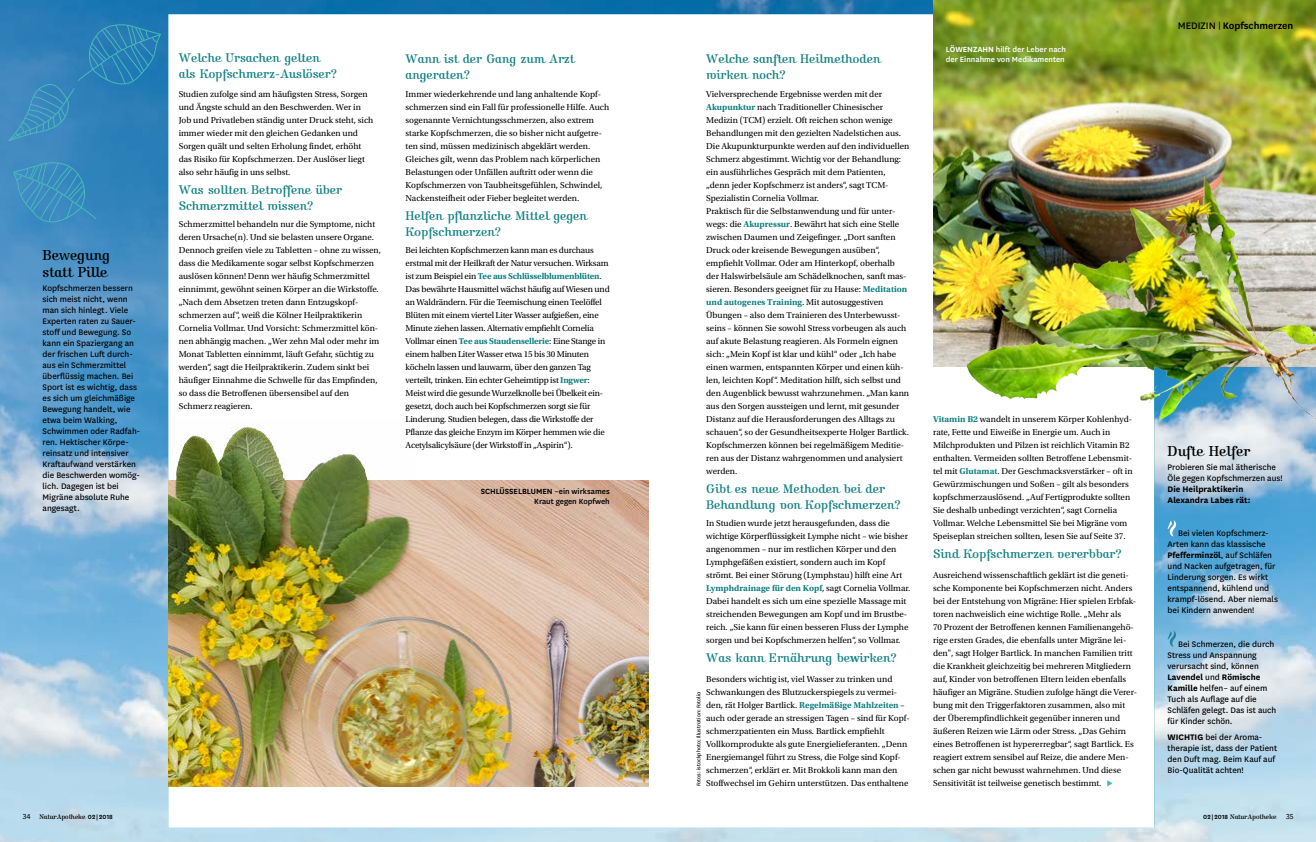
<style>
.page{position:relative;width:1316px;height:842px;background:#fff}
.page>*{position:absolute;margin:0;border:0;box-sizing:border-box;transform-origin:0 0}
.t1{font:15px/17px "Kursivschrift LT Pro Stehend";color:#000}
.t2{font:13px/16px "Kursivschrift LT Pro Stehend";color:#138183}
.t3{font:600 11px "National";color:#000}
.t4{font:9.4px/11px "National";color:#000}
.t5{font:700 9.4px/11px "National";color:#000}
.t6{font:9px/13px "Utopia Std";color:#000}
.t7{font:9px/13px "Utopia Std";letter-spacing:-.02em;color:#000}
.t8{font:500 8.7px/10px "National";color:#fff}
.t9{font:500 8.7px/10px "National";letter-spacing:-.005em;color:#000;text-align:right}
.t10{font:7px "Kursivschrift LT Pro Stehend";color:#000}
.t11{font:6px "National";color:#000}
.s1{font-family:"Utopia Std"}
.s2{font-weight:700;color:#138183}
.s3{font-weight:600}
.s4{font-family:"Utopia Std";font-weight:600}
.s5{font-weight:400}
.s6{font-weight:700}
.s7{font-family:"National";font-size:8.5px}
.s8{font-family:"National";font-weight:600}
</style>
<div class="page">
<img style="left:0;top:0;width:1315px;height:842px">
<img style="left:933px;top:0;width:382px;height:367px">
<img style="left:169px;top:480px;width:479px;height:306px">
<img style="left:1005px;top:175px;width:199px;height:172px">
<svg style="left:1107px;top:780px;width:5px;height:6px"></svg>
<svg style="left:1167px;top:520px;width:9px;height:16px"></svg>
<svg style="left:1167px;top:630px;width:9px;height:17px"></svg>
<svg style="left:13px;top:161px;width:83px;height:74px;background:#3c8ebf"></svg>
<svg style="left:8px;top:23px;width:153px;height:118px;background:#3083b9"></svg>
<h1 class="t1" style="left:43px;top:247px;width:69px">Be<span class="s1">w</span>egung statt Pille</h1>
<p class="t4" style="left:43px;top:282px;width:99px">Kopfschmerzen bessern sich meist nicht, wenn man sich hinlegt. Viele<br>Experten raten zu Sauer&shy;stoff und Bewegung. So kann ein Spaziergang an der frischen Luft durch&shy;aus ein Schmerzmittel überflüssig machen. Bei<br>Sport ist es wichtig, dass es sich um gleichmäßige<br>Bewegung handelt, wie etwa beim Walking,<br>Schwimmen oder Radfah&shy;ren. Hektischer Körpe&shy;reinsatz und intensiver<br>Kraftaufwand verstärken die Beschwerden womög&shy;lich. Dagegen ist bei<br>Migräne absolute Ruhe angesagt.</p>
<h2 class="t2" style="left:179px;top:50px;width:160px">Welche Ursachen gelten als Kopfschmerz-Auslöser?</h2>
<p class="t6" style="left:179px;top:88px;width:196px">Studien zufolge sind am häufigsten Stress, Sorgen und Ängste schuld an den Beschwerden. Wer in Job und Privatleben ständig unter Druck steht, sich immer wieder mit den gleichen Gedanken und Sorgen quält und selten Erholung findet, erhöht das Risiko für Kopfschmerzen. Der Auslöser liegt also sehr häufig in uns selbst.</p>
<h2 class="t2" style="left:179px;top:182px;width:165px">Was sollten Betroffene über<br>Schmerzmittel wissen?</h2>
<p class="t6" style="left:179px;top:218px;width:204px">Schmerzmittel behandeln nur die Symptome, nicht deren Ursache(n). Und sie belasten unsere Organe.<br>Dennoch greifen viele zu Tabletten – ohne zu wissen, dass die Medikamente sogar selbst Kopfschmerzen auslösen können! Denn wer häufig Schmerzmittel einnimmt, gewöhnt seinen Körper an die Wirkstoffe. „Nach dem Absetzen treten dann Entzugskopf&shy;schmerzen auf“, weiß die Kölner Heilpraktikerin Cornelia Vollmar. Und Vorsicht: Schmerzmittel kön&shy;nen abhängig machen. „Wer zehn Mal oder mehr im Monat Tabletten einnimmt, läuft Gefahr, süchtig zu werden“, sagt die Heilpraktikerin. Zudem sinkt bei häufiger Einnahme die Schwelle für das Empfinden, so dass die Betroffenen übersensibel auf den Schmerz reagieren.</p>
<h2 class="t2" style="left:405px;top:51px;width:170px">Wann ist der Gang zum Arzt angeraten?</h2>
<p class="t6" style="left:405px;top:88px;width:205px">Immer wiederkehrende und lang anhaltende Kopf&shy;schmerzen sind ein Fall für professionelle Hilfe. Auch sogenannte Vernichtungsschmerzen, also extrem starke Kopfschmerzen, die so bisher nicht aufgetre&shy;ten sind, müssen medizinisch abgeklärt werden.<br>Gleiches gilt, wenn das Problem nach körperlichen Belastungen oder Unfällen auftritt oder wenn die Kopfschmerzen von Taubheitsgefühlen, Schwindel, Nackensteifheit oder Fieber begleitet werden.</p>
<h2 class="t2" style="left:405px;top:208px;width:183px">Helfen pflanzliche Mittel gegen<br>Kopfschmerzen?</h2>
<p class="t7" style="left:405px;top:244px;width:206px">Bei leichten Kopfschmerzen kann man es durchaus erstmal mit der Heilkraft der Natur versuchen. Wirksam ist zum Beispiel ein <span class="s2">Tee aus Schlüsselblumenblüten</span>.<br>Das bewährte Hausmittel wächst häufig auf Wiesen und an Waldrändern. Für die Teemischung einen Teelöffel Blüten mit einem viertel Liter Wasser aufgießen, eine Minute ziehen lassen. Alternativ empfiehlt Cornelia Vollmar einen <span class="s2">Tee aus Staudensellerie</span>: Eine Stange in einem halben Liter Wasser etwa 15 bis 30 Minuten köcheln lassen und lauwarm, über den ganzen Tag verteilt, trinken. Ein echter Geheimtipp ist <span class="s2">Ingwer</span>:<br>Meist wird die gesunde Wurzelknolle bei Übelkeit ein&shy;gesetzt, doch auch bei Kopfschmerzen sorgt sie für Linderung. Studien belegen, dass die Wirkstoffe der Pflanze das gleiche Enzym im Körper hemmen wie die Acetylsalicylsäure (der Wirkstoff in „Aspirin“).</p>
<p class="t9" style="left:480px;top:486px;width:130px"><span class="s3">SCHLÜSSELBLUMEN</span> –ein wirksames<br>Kraut gegen Kopfweh</p>
<h2 class="t2" style="left:706px;top:51px;width:176px">Welche sanften Heilmethoden wirken noch?</h2>
<p class="t6" style="left:706px;top:88px;width:205px">Vielversprechende Ergebnisse werden mit der <span class="s2">Akupunktur</span> nach Traditioneller Chinesischer Medizin (TCM) erzielt. Oft reichen schon wenige Behandlungen mit den gezielten Nadelstichen aus.<br>Die Akupunkturpunkte werden auf den individuellen Schmerz abgestimmt. Wichtig vor der Behandlung: ein ausführliches Gespräch mit dem Patienten, „denn jeder Kopfschmerz ist anders“, sagt TCM-Spezialistin Cornelia Vollmar.<br>Praktisch für die Selbstanwendung und für unter&shy;wegs: die <span class="s2">Akupressur</span>. Bewährt hat sich eine Stelle zwischen Daumen und Zeigefinger. „Dort sanften Druck oder kreisende Bewegungen ausüben“, empfiehlt Vollmar. Oder am Hinterkopf, oberhalb der Halswirbelsäule am Schädelknochen, sanft mas&shy;sieren. Besonders geeignet für zu Hause: <span class="s2">Meditation und autogenes Training</span>. Mit autosuggestiven Übungen – also dem Trainieren des Unterbewusst&shy;seins – können Sie sowohl Stress vorbeugen als auch auf akute Belastung reagieren. Als Formeln eignen sich: „Mein Kopf ist klar und kühl“ oder „Ich habe einen warmen, entspannten Körper und einen küh&shy;len, leichten Kopf“. Meditation hilft, sich selbst und den Augenblick bewusst wahrzunehmen. „Man kann aus den Sorgen aussteigen und lernt, mit gesunder Distanz auf die Herausforderungen des Alltags zu schauen“, so der Gesundheitsexperte Holger Bartlick.<br>Kopfschmerzen können bei regelmäßigem Meditie&shy;ren aus der Distanz wahrgenommen und analysiert werden.</p>
<h2 class="t2" style="left:706px;top:481px;width:196px">Gibt es neue Methoden bei der<br>Behandlung von Kopfschmerzen?</h2>
<p class="t6" style="left:706px;top:517px;width:206px">In Studien wurde jetzt herausgefunden, dass die wichtige Körperflüssigkeit Lymphe nicht – wie bisher angenommen – nur im restlichen Körper und den Lymphgefäßen existiert, sondern auch im Kopf strömt. Bei einer Störung (Lymphstau) hilft eine Art <span class="s2">Lymphdrainage für den Kopf</span>, sagt Cornelia Vollmar.<br>Dabei handelt es sich um eine spezielle Massage mit streichenden Bewegungen am Kopf und im Brustbe&shy;reich. „Sie kann für einen besseren Fluss der Lymphe sorgen und bei Kopfschmerzen helfen“, so Vollmar.</p>
<h2 class="t2" style="left:706px;top:650px;width:192px">Was kann Ernährung be<span class="s4">w</span>irken?</h2>
<p class="t6" style="left:706px;top:673px;width:205px">Besonders wichtig ist, viel Wasser zu trinken und Schwankungen des Blutzuckerspiegels zu vermei&shy;den, rät Holger Bartlick. <span class="s2">Regelmäßige Mahlzeiten</span> – auch oder gerade an stressigen Tagen – sind für Kopf&shy;schmerzpatienten ein Muss. Bartlick empfiehlt Vollkornprodukte als gute Energielieferanten. „Denn Energiemangel führt zu Stress, die Folge sind Kopf&shy;schmerzen“, erklärt er. Mit Brokkoli kann man den Stoffwechsel im Gehirn unterstützen. Das enthaltene</p>
<p class="t11" style="left:694px;top:786px;width:97px;rotate:-90deg">Fotos: istockphoto; Illustration: Fotolia</p>
<p class="t8" style="left:945px;top:44px;width:122px"><span class="s3">LÖWENZAHN</span> hilft der Leber nach der Einnahme von Medikamenten</p>
<p class="t6" style="left:933px;top:413px;width:201px"><span class="s2">Vitamin B2</span> wandelt in unserem Körper Kohlenhyd&shy;rate, Fette und Eiweiße in Energie um. Auch in Milchprodukten und Pilzen ist reichlich Vitamin B2 enthalten. Vermeiden sollten Betroffene Lebensmit&shy;tel mit <span class="s2">Glutamat</span>. Der Geschmacksverstärker – oft in Gewürzmischungen und Soßen – gilt als besonders kopfschmerzauslösend. „Auf Fertigprodukte sollten Sie deshalb unbedingt verzichten“, sagt Cornelia Vollmar. Welche Lebensmittel Sie bei Migräne vom Speiseplan streichen sollten, lesen Sie auf Seite 37.</p>
<h2 class="t2" style="left:933px;top:546px;width:190px">Sind Kopfschmerzen vererbbar?</h2>
<p class="t6" style="left:933px;top:569px;width:205px">Ausreichend wissenschaftlich geklärt ist die geneti&shy;sche Komponente bei Kopfschmerzen nicht. Anders bei der Entstehung von Migräne: Hier spielen Erbfak&shy;toren nachweislich eine wichtige Rolle. „Mehr als<br>70 Prozent der Betroffenen kennen Familienangehö&shy;rige ersten Grades, die ebenfalls unter Migräne lei&shy;den", sagt Holger Bartlick. In manchen Familien tritt die Krankheit gleichzeitig bei mehreren Mitgliedern auf, Kinder von betroffenen Eltern leiden ebenfalls häufiger an Migräne. Studien zufolge hängt die Verer&shy;bung mit den Triggerfaktoren zusammen, also mit der Überempfindlichkeit gegenüber inneren und äußeren Reizen wie Lärm oder Stress. „Das Gehirn eines Betroffenen ist hypererregbar“, sagt Bartlick. Es reagiert extrem sensibel auf Reize, die andere Men&shy;schen gar nicht bewusst wahrnehmen. Und diese Sensitivität ist teilweise genetisch bestimmt.</p>
<p class="t3" style="left:1177px;top:18px;width:117px"><span class="s5">MEDIZIN</span> <span class="s5">|</span> Kopfschmerzen</p>
<h1 class="t1" style="left:1167px;top:443px;width:84px">Dufte Helfer</h1>
<p class="t4" style="left:1167px;top:461px;width:116px">Probieren Sie mal ätherische<br>Öle gegen Kopfschmerzen aus!</p>
<p class="t5" style="left:1167px;top:483px;width:85px">Die Heilpraktikerin<br>Alexandra Labes rät:</p>
<p class="t4" style="left:1167px;top:527px;width:112px;text-indent:11px">Bei vielen Kopfschmerz-<br>Arten kann das klassische<br><span class="s6">Pfefferminzöl</span>, auf Schläfen und Nacken aufgetragen, für<br>Linderung sorgen. Es wirkt entspannend, kühlend und krampf-lösend. Aber niemals bei Kindern anwenden!</p>
<p class="t4" style="left:1167px;top:638px;width:110px;text-indent:11px">Bei Schmerzen, die durch<br>Stress und Anspannung verursacht sind, können<br><span class="s6">Lavendel</span> und <span class="s6">Römische<br>Kamille</span> helfen– auf einem<br>Tuch als Auflage auf die<br>Schläfen gelegt. Das ist auch für Kinder schön.</p>
<p class="t4" style="left:1167px;top:731px;width:111px"><span class="s6">WICHTIG</span> bei der Aroma&shy;therapie ist, dass der Patient den Duft mag. Beim Kauf auf<br>Bio-Qualität achten!</p>
<p class="t10" style="left:23px;top:813px;width:92px"><span class="s7">34</span> NaturApotheke <span class="s8">02 | 2018</span></p>
<p class="t10" style="left:1203px;top:813px;width:92px"><span class="s8">02 | 2018</span> NaturApotheke <span class="s7">35</span></p>
</div>
